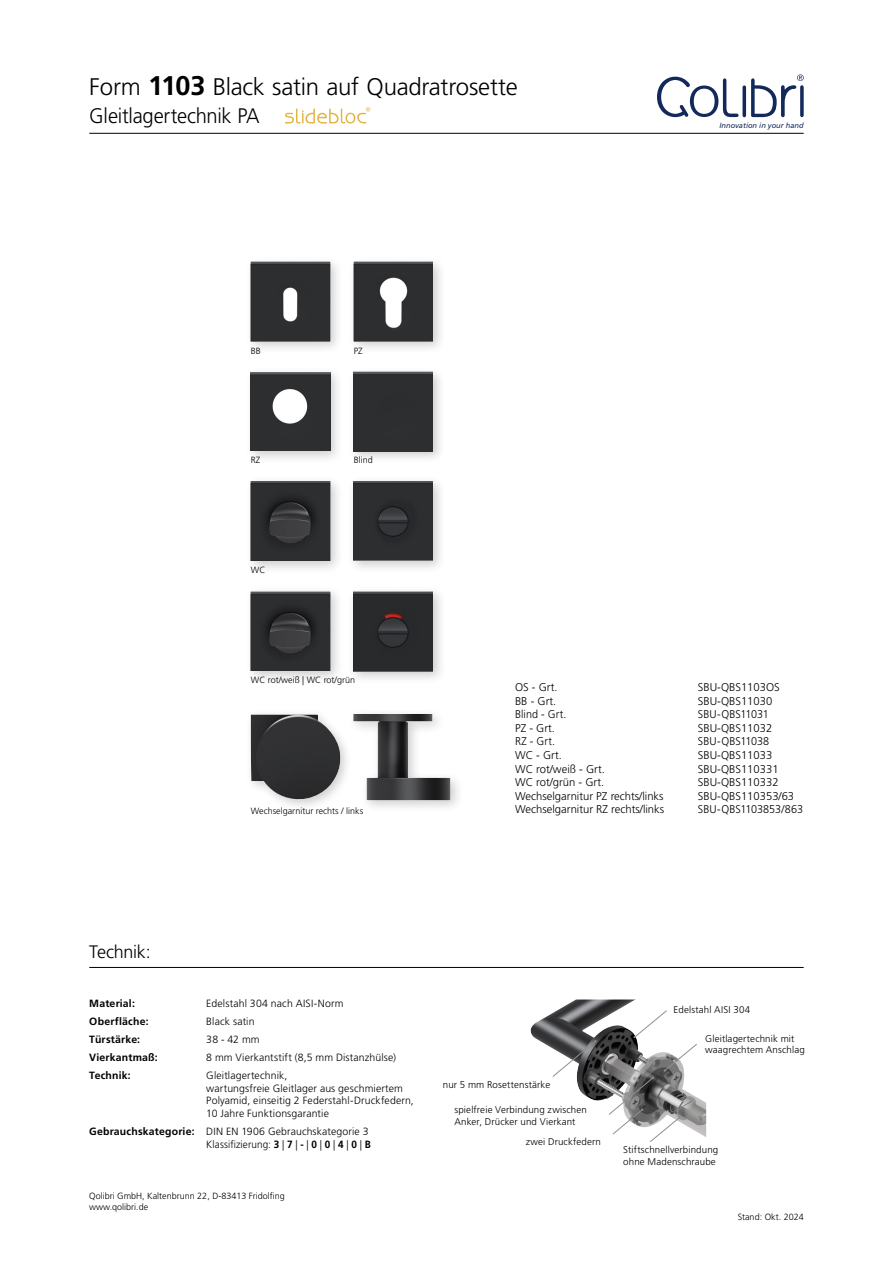
<style>
.page{position:relative;width:893px;height:1263px;background:#fff}
.page>*{position:absolute;margin:0;border:0;box-sizing:border-box;transform-origin:0 0}
.t1{font:300 24px "Frutiger";letter-spacing:-.01em;color:#000}
.t2{font:300 21px "Frutiger";letter-spacing:-.01em;color:#000;scale:.96 1}
.t3{font:300 18px "Frutiger";letter-spacing:-.015em;color:#000}
.t4{font:300 11.25px "Frutiger";color:#000}
.t5{font:300 11.25px "Frutiger";color:#000;scale:.96 1}
.t6{font:300 10.5px/12.6px "Frutiger";letter-spacing:.01em;color:#000}
.t7{font:700 10.5px "Frutiger";letter-spacing:.015em;color:#000}
.t8{font:300 9.75px/11.7px "Frutiger";letter-spacing:.015em;color:#000}
.t9{font:300 9px/10.8px "Frutiger";color:#000}
.t10{font:italic 7.5px "Frutiger";color:#13295c}
.s1{font-weight:700;font-size:27px}
.s2{font-weight:700}
</style>
<div class="page">
<hr style="left:89px;top:133px;width:715px;height:1px;background:#000">
<hr style="left:89px;top:967px;width:715px;height:1px;background:#000">
<img style="left:531px;top:999px;width:175px;height:138px">
<svg style="left:608px;top:1010px;width:89px;height:132px"></svg>
<svg style="left:552px;top:1040px;width:44px;height:37px"></svg>
<svg style="left:285px;top:107px;width:85px;height:17px"></svg>
<svg style="left:657px;top:74px;width:147px;height:43px"></svg>
<div style="left:245px;top:256px;width:99px;height:99px;background:#000;opacity:.2"></div>
<img style="left:251px;top:262px;width:79px;height:79px">
<div style="left:245px;top:365px;width:99px;height:100px;background:#000;opacity:.2"></div>
<img style="left:251px;top:372px;width:79px;height:79px">
<div style="left:347px;top:256px;width:100px;height:99px;background:#000;opacity:.2"></div>
<img style="left:354px;top:262px;width:79px;height:79px">
<div style="left:347px;top:585px;width:100px;height:100px;background:#000;opacity:.2"></div>
<img style="left:353px;top:591px;width:80px;height:80px">
<div style="left:347px;top:475px;width:99px;height:99px;background:#000;opacity:.2"></div>
<img style="left:353px;top:481px;width:80px;height:79px">
<div style="left:347px;top:708px;width:117px;height:106px;background:#000;opacity:.2"></div>
<img style="left:353px;top:714px;width:97px;height:86px">
<div style="left:245px;top:708px;width:108px;height:104px;background:#000;opacity:.2"></div>
<img style="left:251px;top:714px;width:89px;height:86px">
<div style="left:245px;top:475px;width:99px;height:99px;background:#000;opacity:.2"></div>
<img style="left:251px;top:481px;width:79px;height:80px">
<div style="left:245px;top:585px;width:99px;height:100px;background:#000;opacity:.2"></div>
<img style="left:251px;top:591px;width:79px;height:80px">
<div style="left:348px;top:366px;width:98px;height:98px;background:#000;opacity:.2"></div>
<div style="left:353px;top:372px;width:80px;height:79px;background:#2d2e30"></div>
<h1 class="t1" style="left:89px;top:73px;width:430px">Form <span class="s1">1103</span> Black satin auf Quadratrosette</h1>
<h2 class="t2" style="left:89px;top:104px;width:179px">Gleitlagertechnik PA</h2>
<p class="t9" style="left:251px;top:345px;width:12px">BB</p>
<p class="t9" style="left:251px;top:455px;width:11px">RZ</p>
<p class="t9" style="left:251px;top:564px;width:16px">WC</p>
<p class="t9" style="left:354px;top:345px;width:10px">PZ</p>
<p class="t9" style="left:354px;top:455px;width:21px">Blind</p>
<p class="t10" style="left:719px;top:121px;width:86px">Innovation in your hand</p>
<p class="t9" style="left:251px;top:675px;width:106px">WC rot/weiß | WC rot/grün</p>
<p class="t9" style="left:251px;top:806px;width:114px">Wechselgarnitur rechts / links</p>
<p class="t4" style="left:515px;top:681px;width:44px">OS - Grt.</p>
<p class="t4" style="left:698px;top:681px;width:83px">SBU-QBS1103OS</p>
<p class="t4" style="left:515px;top:694px;width:43px">BB - Grt.</p>
<p class="t4" style="left:698px;top:694px;width:76px">SBU-QBS11030</p>
<p class="t5" style="left:515px;top:708px;width:55px">Blind - Grt.</p>
<p class="t5" style="left:698px;top:708px;width:75px">SBU-QBS11031</p>
<p class="t4" style="left:515px;top:721px;width:41px">PZ - Grt.</p>
<p class="t4" style="left:698px;top:721px;width:76px">SBU-QBS11032</p>
<p class="t5" style="left:515px;top:735px;width:43px">RZ - Grt.</p>
<p class="t5" style="left:698px;top:735px;width:76px">SBU-QBS11038</p>
<p class="t4" style="left:515px;top:749px;width:48px">WC - Grt.</p>
<p class="t4" style="left:698px;top:749px;width:76px">SBU-QBS11033</p>
<p class="t4" style="left:515px;top:762px;width:91px">WC rot/weiß - Grt.</p>
<p class="t4" style="left:698px;top:762px;width:82px">SBU-QBS110331</p>
<p class="t4" style="left:515px;top:776px;width:91px">WC rot/grün - Grt.</p>
<p class="t4" style="left:698px;top:776px;width:82px">SBU-QBS110332</p>
<p class="t4" style="left:515px;top:789px;width:150px">Wechselgarnitur PZ rechts/links</p>
<p class="t4" style="left:698px;top:789px;width:98px">SBU-QBS110353/63</p>
<p class="t4" style="left:515px;top:803px;width:151px">Wechselgarnitur RZ rechts/links</p>
<p class="t5" style="left:698px;top:803px;width:111px">SBU-QBS1103853/863</p>
<h3 class="t3" style="left:89px;top:941px;width:63px">Technik:</h3>
<p class="t7" style="left:89px;top:997px;width:47px">Material:</p>
<p class="t6" style="left:206px;top:997px;width:139px">Edelstahl 304 nach AISI-Norm</p>
<p class="t7" style="left:89px;top:1015px;width:61px">Oberfläche:</p>
<p class="t6" style="left:206px;top:1015px;width:50px">Black satin</p>
<p class="t7" style="left:89px;top:1033px;width:52px">Türstärke:</p>
<p class="t6" style="left:206px;top:1033px;width:55px">38 - 42 mm</p>
<p class="t7" style="left:89px;top:1051px;width:70px">Vierkantmaß:</p>
<p class="t6" style="left:206px;top:1051px;width:191px">8 mm Vierkantstift (8,5 mm Distanzhülse)</p>
<p class="t7" style="left:89px;top:1069px;width:43px">Technik:</p>
<p class="t6" style="left:206px;top:1069px;width:209px">Gleitlagertechnik,<br>wartungsfreie Gleitlager aus geschmiertem Polyamid, einseitig 2 Federstahl-Druckfedern, 10 Jahre Funktionsgarantie</p>
<p class="t6" style="left:89px;top:1125px;width:283px;text-align:right"><span class="s2">Gebrauchskategorie:</span> DIN EN 1906 Gebrauchskategorie 3<br>Klassifizierung: <span class="s2">3</span> | <span class="s2">7</span> | <span class="s2">-</span> | <span class="s2">0</span> | <span class="s2">0</span> | <span class="s2">4</span> | <span class="s2">0</span> | <span class="s2">B</span></p>
<p class="t9" style="left:89px;top:1190px;width:197px">Qolibri GmbH, Kaltenbrunn 22, D-83413 Fridolfing www.qolibri.de</p>
<p class="t8" style="left:443px;top:1079px;width:109px">nur 5 mm Rosettenstärke</p>
<p class="t8" style="left:454px;top:1104px;width:134px">spielfreie Verbindung zwischen<br>Anker, Drücker und Vierkant</p>
<p class="t8" style="left:526px;top:1135px;width:77px">zwei Druckfedern</p>
<p class="t8" style="left:674px;top:1004px;width:78px">Edelstahl AISI 304</p>
<p class="t8" style="left:705px;top:1032px;width:101px">Gleitlagertechnik mit waagrechtem Anschlag</p>
<p class="t8" style="left:623px;top:1144px;width:97px">Stiftschnellverbindung ohne Madenschraube</p>
<p class="t9" style="left:738px;top:1212px;width:68px">Stand: Okt. 2024</p>
</div>
